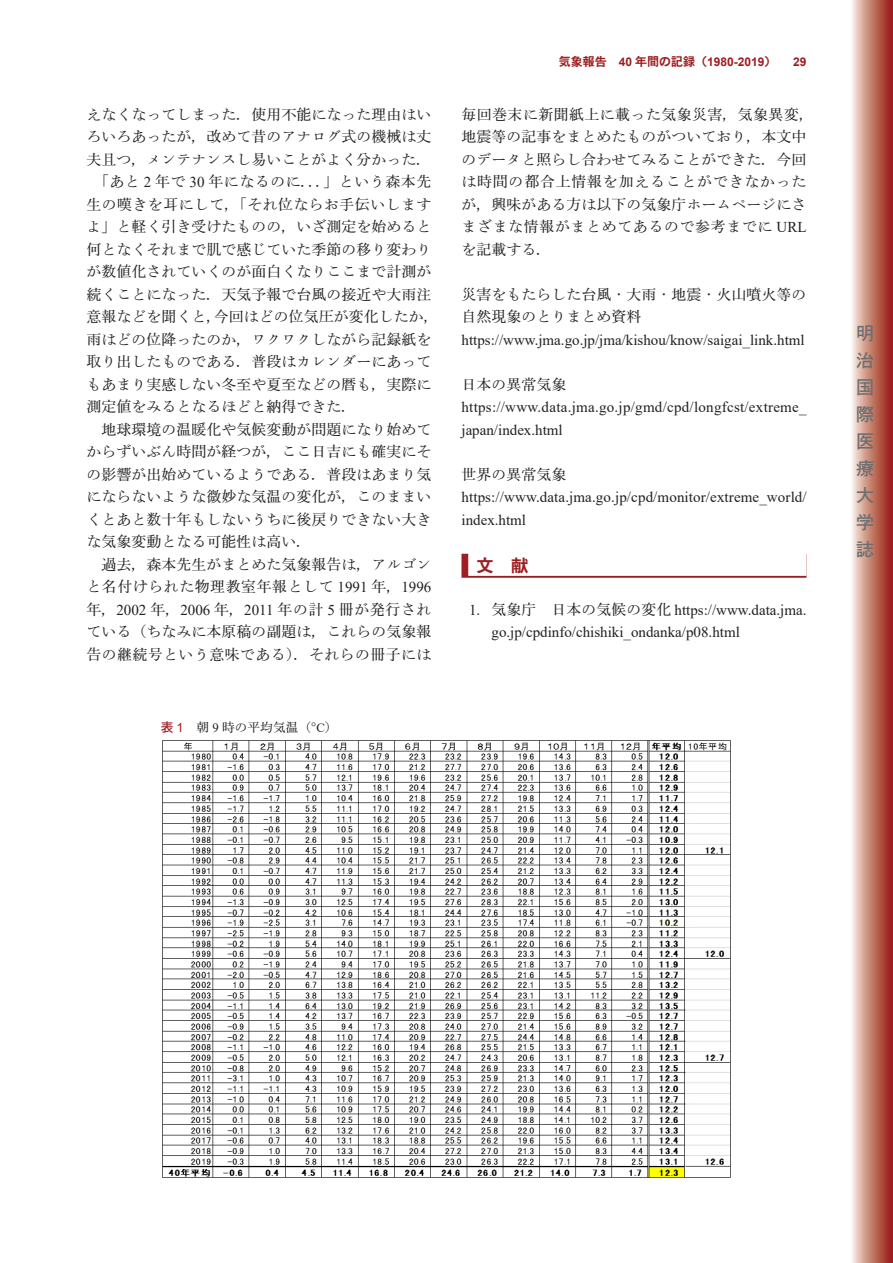
<style>
.page{position:relative;width:893px;height:1263px;background:#fff}
.page>*{position:absolute;margin:0;border:0;box-sizing:border-box;transform-origin:0 0}
.t1{font:18px/27px "Iwa O Go Pro Db";color:#6c6d70;text-align:justify}
.t2{font:17.25px "Iwa O Go Pro Eb";color:#9e1e21}
.t3{font:500 15px/22.5px "Iwa O Min Pro";color:#231f20}
.t4{font:15px/22.5px "Times New Roman";color:#231f20}
.t5{font:15px/22.5px "Times New Roman";letter-spacing:.02em;color:#231f20}
.t6{font:500 15px "Iwa O Min Pro";letter-spacing:.035em;color:#231f20}
.t7{font:500 15px "Iwa O Min Pro";letter-spacing:.025em;color:#231f20}
.t8{font:500 15px "Iwa O Min Pro";letter-spacing:.03em;color:#231f20}
.t9{font:500 12.75px "Iwa O Min Pro";color:#231f20}
.t10{font:12px "Iwa O Go Pro Eb";color:#9e1e21}
.t11{font:700 12px "Arial";color:#9e1e21}
.s1{font-family:"Times New Roman";font-weight:400}
.s2{font-family:"Iwa O Go Pro Db";font-weight:400;color:#9e1e21}
.s3{font-family:"Arial";font-weight:400;color:#9e1e21}
.s4{font-family:"Arial";font-weight:700}
.s5{font-family:"Ryumin Pro";font-weight:300}
.s6{font-family:"Iwa O Min Pro";font-weight:500}
</style>
<div class="page">
<svg style="left:852px;top:0;width:41px;height:1263px;background:#c47c6f"></svg>
<div style="left:461px;top:554px;width:345px;height:24px;background:#9e1e21"></div>
<div style="left:468px;top:552px;width:338px;height:24px;background:#fff"></div>
<img style="left:162px;top:740px;width:569px;height:438px">
<p class="t3" style="left:86px;top:102px;width:346px">えなくなってしまった．使用不能になった理由はい</p>
<p class="t3" style="left:86px;top:125px;width:346px">ろいろあったが，改めて昔のアナログ式の機械は丈</p>
<p class="t3" style="left:86px;top:147px;width:346px">夫且つ，メンテナンスし易いことがよく分かった．</p>
<p class="t6" style="left:94px;top:171px;width:339px">「あと <span class="s1">2</span> 年で <span class="s1">30</span> 年になるのに．．．」という森本先</p>
<p class="t7" style="left:86px;top:194px;width:347px">生の嘆きを耳にして，「それ位ならお手伝いします</p>
<p class="t3" style="left:86px;top:215px;width:346px">よ」と軽く引き受けたものの，いざ測定を始めると</p>
<p class="t3" style="left:86px;top:237px;width:346px">何となくそれまで肌で感じていた季節の移り変わり</p>
<p class="t3" style="left:86px;top:260px;width:346px">が数値化されていくのが面白くなりここまで計測が</p>
<p class="t3" style="left:86px;top:282px;width:346px">続くことになった．天気予報で台風の接近や大雨注</p>
<p class="t3" style="left:86px;top:305px;width:354px">意報などを聞くと，今回はどの位気圧が変化したか，</p>
<p class="t3" style="left:86px;top:327px;width:346px">雨はどの位降ったのか，ワクワクしながら記録紙を</p>
<p class="t3" style="left:86px;top:350px;width:346px">取り出したものである．普段はカレンダーにあって</p>
<p class="t3" style="left:86px;top:372px;width:346px">もあまり実感しない冬至や夏至などの暦も，実際に</p>
<p class="t3" style="left:86px;top:395px;width:272px">測定値をみるとなるほどと納得できた．</p>
<p class="t3" style="left:101px;top:417px;width:332px">地球環境の温暖化や気候変動が問題になり始めて</p>
<p class="t3" style="left:86px;top:440px;width:346px">からずいぶん時間が経つが，ここ日吉にも確実にそ</p>
<p class="t3" style="left:86px;top:462px;width:346px">の影響が出始めているようである．普段はあまり気</p>
<p class="t3" style="left:86px;top:485px;width:346px">にならないような微妙な気温の変化が，このままい</p>
<p class="t3" style="left:86px;top:507px;width:346px">くとあと数十年もしないうちに後戻りできない大き</p>
<p class="t3" style="left:86px;top:530px;width:227px">な気象変動となる可能性は高い．</p>
<p class="t3" style="left:101px;top:552px;width:332px">過去，森本先生がまとめた気象報告は，アルゴン</p>
<p class="t8" style="left:86px;top:576px;width:346px">と名付けられた物理教室年報として <span class="s1">1991</span> 年，<span class="s1">1996</span></p>
<p class="t6" style="left:86px;top:599px;width:347px">年，<span class="s1">2002</span> 年，<span class="s1">2006</span> 年，<span class="s1">2011</span> 年の計 <span class="s1">5</span> 冊が発行され</p>
<p class="t3" style="left:86px;top:620px;width:347px">ている（ちなみに本原稿の副題は，これらの気象報</p>
<p class="t7" style="left:86px;top:644px;width:347px">告の継続号という意味である）．それらの冊子には</p>
<p class="t9" style="left:161px;top:718px;width:178px"><span class="s2">表</span> <span class="s3">1</span>　朝 <span class="s1">9</span> 時の平均気温（<span class="s1">°C</span>）</p>
<p class="t10" style="left:559px;top:53px;width:219px">気象報告　<span class="s4">40</span> 年間の記録（<span class="s4">1980-2019</span>）</p>
<p class="t11" style="left:793px;top:53px;width:15px">29</p>
<p class="t3" style="left:461px;top:102px;width:354px">毎回巻末に新聞紙上に載った気象災害，気象異変，地震等の記事をまとめたものがついており，本文中のデータと照らし合わせてみることができた．今回は時間の都合上情報を加えることができなかったが，興味がある方は以下の気象庁ホームページにさまざまな情報がまとめてあるので参考までに <span class="s1">URL</span>を記載する．</p>
<p class="t3" style="left:461px;top:282px;width:347px">災害をもたらした台風<span class="s5">・</span>大雨<span class="s5">・</span>地震<span class="s5">・</span>火山噴火等の自然現象のとりまとめ資料</p>
<p class="t4" style="left:461px;top:328px;width:345px">https://www.jma.go.jp/jma/kishou/know/saigai_link.html</p>
<p class="t3" style="left:461px;top:372px;width:106px">日本の異常気象</p>
<p class="t5" style="left:461px;top:395px;width:347px">https://www.data.jma.go.jp/gmd/cpd/longfcst/extreme_ japan/index.html</p>
<p class="t3" style="left:461px;top:462px;width:106px">世界の異常気象</p>
<p class="t4" style="left:461px;top:485px;width:347px">https://www.data.jma.go.jp/cpd/monitor/extreme_world/ index.html</p>
<p class="t2" style="left:476px;top:553px;width:53px">文　献</p>
<p class="t4" style="left:491px;top:598px;width:317px;text-indent:-22px">1. <span class="s6">気象庁　日本の気候の変化</span> https://www.data.jma. go.jp/cpdinfo/chishiki_ondanka/p08.html</p>
<p class="t1" style="left:856px;top:319px;width:19px">明治国際医療大学誌</p>
</div>
